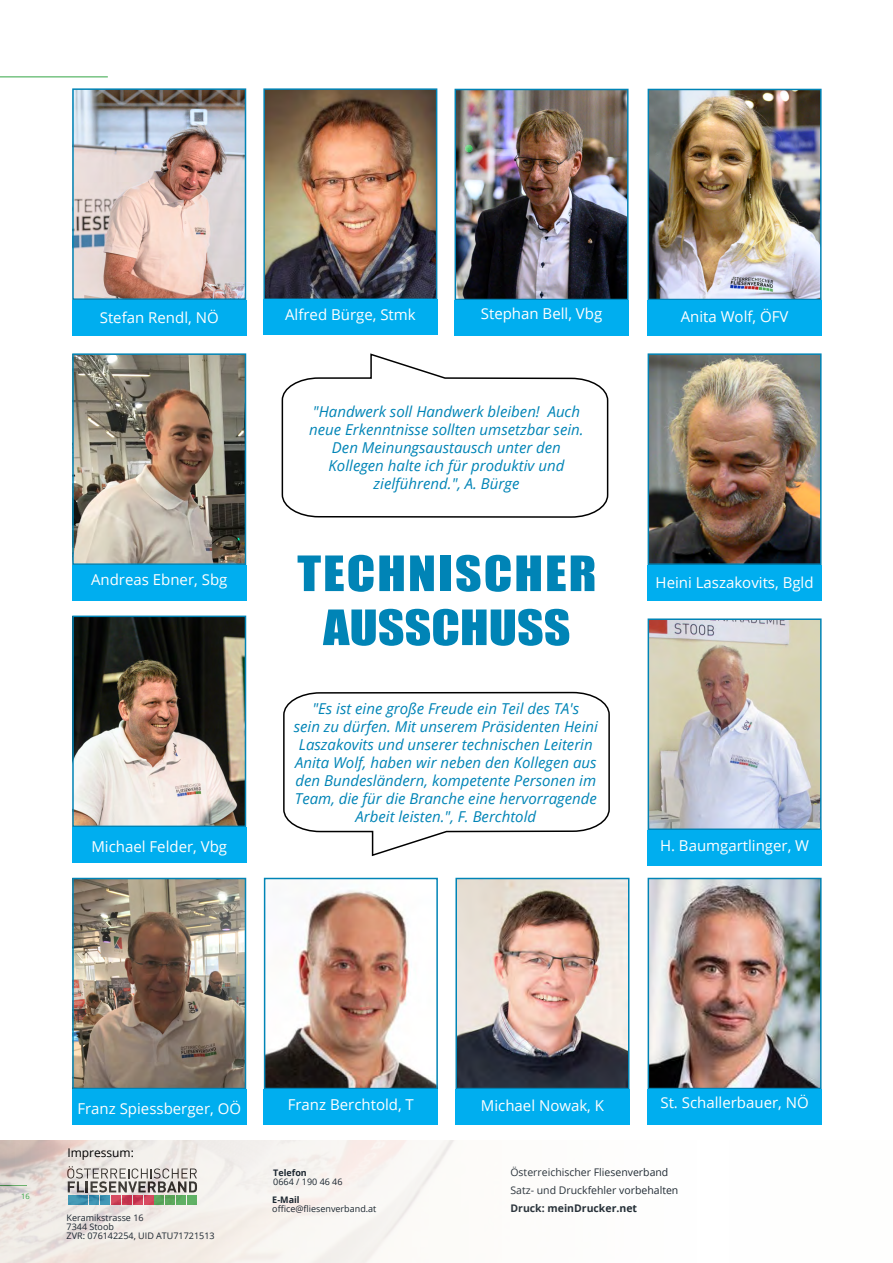
<style>
.page{position:relative;width:893px;height:1263px;background:#fff}
.page>*{position:absolute;margin:0;border:0;box-sizing:border-box;transform-origin:0 0}
.t1{font:45px/54px "Impact";letter-spacing:.04em;color:#0084b6;text-align:center;scale:1.15 1}
.t2{font:italic 15px/18px "Open Sans";color:#0084b6;text-align:center}
.t3{font:15px "Open Sans";color:#fff}
.t4{font:12px "Open Sans";color:#000}
.t5{font:10.5px/18px "Open Sans";color:#1b2630}
.t6{font:700 10.5px "Open Sans";color:#1b2630}
.t7{font:9px/9px "Open Sans";color:#1b2630}
.t8{font:700 9px "Open Sans";color:#1b2630}
.t9{font:7.5px "Open Sans";color:#33a544}
</style>
<div class="page">
<hr style="left:0;top:77px;width:108px;height:1px;background:#33a544">
<img style="left:0;top:1141px;width:454px;height:122px">
<svg style="left:283px;top:691px;width:327px;height:165px"></svg>
<img style="left:75px;top:91px;width:168px;height:206px">
<div style="left:72px;top:88px;width:174px;height:212px;border:2px solid #0084b6"></div>
<div style="left:72px;top:300px;width:174px;height:35px;background:#00aeef"></div>
<img style="left:266px;top:91px;width:168px;height:206px">
<div style="left:263px;top:88px;width:174px;height:212px;border:2px solid #0084b6"></div>
<div style="left:263px;top:299px;width:174px;height:35px;background:#00aeef"></div>
<img style="left:457px;top:92px;width:168px;height:205px">
<div style="left:454px;top:89px;width:174px;height:211px;border:2px solid #0084b6"></div>
<div style="left:454px;top:300px;width:174px;height:35px;background:#00aeef"></div>
<img style="left:651px;top:356px;width:168px;height:206px">
<div style="left:648px;top:353px;width:174px;height:212px;border:2px solid #0084b6"></div>
<div style="left:648px;top:565px;width:174px;height:35px;background:#00aeef"></div>
<img style="left:651px;top:92px;width:168px;height:205px">
<div style="left:648px;top:89px;width:174px;height:211px;border:2px solid #0084b6"></div>
<div style="left:648px;top:300px;width:174px;height:35px;background:#00aeef"></div>
<img style="left:75px;top:356px;width:168px;height:206px">
<div style="left:72px;top:353px;width:174px;height:212px;border:2px solid #0084b6"></div>
<div style="left:72px;top:565px;width:174px;height:35px;background:#00aeef"></div>
<img style="left:75px;top:881px;width:168px;height:205px">
<div style="left:72px;top:878px;width:174px;height:211px;border:2px solid #0084b6"></div>
<div style="left:72px;top:1089px;width:174px;height:35px;background:#00aeef"></div>
<img style="left:75px;top:619px;width:168px;height:205px">
<div style="left:72px;top:616px;width:174px;height:211px;border:2px solid #0084b6"></div>
<div style="left:72px;top:827px;width:174px;height:35px;background:#00aeef"></div>
<img style="left:458px;top:881px;width:168px;height:205px">
<div style="left:455px;top:878px;width:174px;height:211px;border:2px solid #0084b6"></div>
<div style="left:455px;top:1089px;width:174px;height:35px;background:#00aeef"></div>
<img style="left:651px;top:621px;width:168px;height:206px">
<div style="left:648px;top:618px;width:174px;height:212px;border:2px solid #0084b6"></div>
<div style="left:648px;top:830px;width:174px;height:35px;background:#00aeef"></div>
<img style="left:651px;top:881px;width:168px;height:205px">
<div style="left:648px;top:878px;width:174px;height:211px;border:2px solid #0084b6"></div>
<div style="left:648px;top:1089px;width:174px;height:35px;background:#00aeef"></div>
<img style="left:267px;top:890px;width:168px;height:196px">
<div style="left:264px;top:878px;width:174px;height:211px;border:2px solid #0084b6"></div>
<div style="left:264px;top:1089px;width:174px;height:35px;background:#00aeef"></div>
<svg style="left:281px;top:353px;width:328px;height:165px"></svg>
<p class="t3" style="left:100px;top:308px;width:120px">Stefan Rendl, NÖ</p>
<p class="t3" style="left:285px;top:304px;width:132px">Alfred Bürge, Stmk</p>
<p class="t3" style="left:481px;top:303px;width:123px">Stephan Bell, Vbg</p>
<p class="t3" style="left:91px;top:570px;width:138px">Andreas Ebner, Sbg</p>
<p class="t3" style="left:91px;top:836px;width:137px">Michael Felder, Vbg</p>
<p class="t2" style="left:309px;top:402px;width:276px">"Handwerk soll Handwerk bleiben! Auch neue Erkenntnisse sollten umsetzbar sein.<br>Den Meinungsaustausch unter den Kollegen halte ich für produktiv und zielführend.", A. Bürge</p>
<h1 class="t1" style="left:297px;top:545px;width:262px">TECHNISCHER<br>AUSSCHUSS</h1>
<p class="t2" style="left:294px;top:699px;width:306px">"Es ist eine große Freude ein Teil des TA's<br>sein zu dürfen. Mit unserem Präsidenten Heini Laszakovits und unserer technischen Leiterin Anita Wolf, haben wir neben den Kollegen aus den Bundesländern, kompetente Personen im Team, die für die Branche eine hervorragende Arbeit leisten.", F. Berchtold</p>
<p class="t3" style="left:681px;top:306px;width:109px">Anita Wolf, ÖFV</p>
<p class="t3" style="left:656px;top:573px;width:160px">Heini Laszakovits, Bgld</p>
<p class="t3" style="left:660px;top:835px;width:151px">H. Baumgartlinger, W</p>
<p class="t9" style="left:21px;top:1191px;width:10px">16</p>
<p class="t3" style="left:77px;top:1098px;width:165px">Franz Spiessberger, OÖ</p>
<p class="t4" style="left:67px;top:1144px;width:68px">Impressum:</p>
<p class="t7" style="left:67px;top:1213px;width:150px">Keramikstrasse 16<br>7344 Stoob<br>ZVR: 076142254, UID ATU71721513</p>
<p class="t3" style="left:288px;top:1094px;width:128px">Franz Berchtold, T</p>
<p class="t3" style="left:660px;top:1092px;width:150px">St. Schallerbauer, NÖ</p>
<p class="t3" style="left:481px;top:1095px;width:125px">Michael Nowak, K</p>
<p class="t8" style="left:273px;top:1166px;width:35px">Telefon</p>
<p class="t7" style="left:273px;top:1177px;width:71px">0664 / 190 46 46</p>
<p class="t8" style="left:272px;top:1193px;width:29px">E-Mail</p>
<p class="t7" style="left:272px;top:1204px;width:106px">office@fliesenverband.at</p>
<p class="t5" style="left:510px;top:1163px;width:169px">Österreichischer Fliesenverband<br>Satz- und Druckfehler vorbehalten</p>
<p class="t6" style="left:510px;top:1201px;width:128px">Druck: meinDrucker.net</p>
</div>
